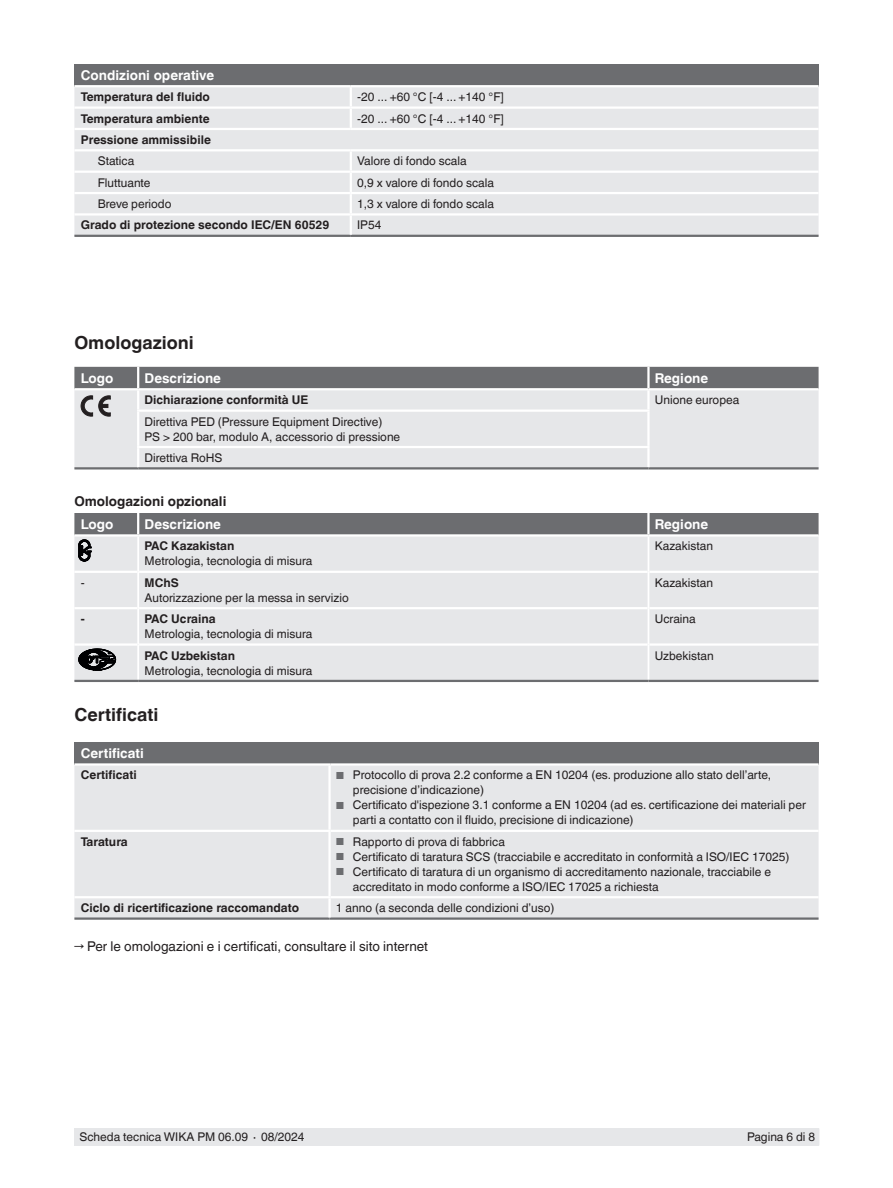
<style>
.page{position:relative;width:893px;height:1188px;background:#fff}
.page>*{position:absolute;margin:0;border:0;box-sizing:border-box;transform-origin:0 0}
.t1{font:700 18px "Helvetica World";color:#231f20}
.t2{font:700 13.5px "Helvetica World";color:#fff}
.t3{font:13.5px "Helvetica World";color:#231f20}
.t4{font:700 13.5px "Helvetica World";color:#231f20}
.t5{font:12px/15px "Helvetica World";color:#231f20}
.t6{font:700 12px "Helvetica World";color:#231f20}
.s1{font-size:10.2px;color:#6c6d70}
</style>
<div class="page">
<div style="left:75px;top:1128px;width:744px;height:17px;background:#e6e7e9"></div>
<div style="left:74px;top:64px;width:745px;height:22px;background:#6c6d70"></div>
<div style="left:74px;top:87px;width:745px;height:148px;background:#e6e7e9"></div>
<hr style="left:74px;top:85px;width:277px;height:2px;background:#fff">
<hr style="left:351px;top:85px;width:468px;height:2px;background:#fff">
<svg style="left:350px;top:87px;width:2px;height:41px"></svg>
<hr style="left:74px;top:106px;width:277px;height:3px;background:#fff">
<hr style="left:351px;top:106px;width:468px;height:3px;background:#fff">
<hr style="left:74px;top:235px;width:277px;height:2px;background:#6c6d70">
<hr style="left:74px;top:128px;width:277px;height:2px;background:#fff">
<hr style="left:351px;top:128px;width:468px;height:2px;background:#fff">
<hr style="left:74px;top:149px;width:277px;height:2px;background:#fff">
<hr style="left:351px;top:149px;width:468px;height:2px;background:#fff">
<hr style="left:350px;top:151px;width:2px;height:20px;background:#fff">
<hr style="left:74px;top:171px;width:277px;height:2px;background:#fff">
<hr style="left:351px;top:171px;width:468px;height:2px;background:#fff">
<hr style="left:74px;top:192px;width:277px;height:2px;background:#fff">
<hr style="left:351px;top:192px;width:468px;height:2px;background:#fff">
<hr style="left:74px;top:213px;width:277px;height:3px;background:#fff">
<hr style="left:351px;top:213px;width:468px;height:3px;background:#fff">
<hr style="left:351px;top:235px;width:468px;height:2px;background:#6c6d70">
<svg style="left:350px;top:173px;width:2px;height:62px"></svg>
<div style="left:74px;top:367px;width:745px;height:21px;background:#6c6d70"></div>
<div style="left:74px;top:390px;width:745px;height:77px;background:#e6e7e9"></div>
<hr style="left:74px;top:467px;width:64px;height:3px;background:#6c6d70">
<hr style="left:648px;top:467px;width:171px;height:3px;background:#6c6d70">
<hr style="left:137px;top:410px;width:513px;height:2px;background:#fff">
<hr style="left:137px;top:446px;width:513px;height:2px;background:#fff">
<hr style="left:647px;top:390px;width:3px;height:20px;background:#fff">
<hr style="left:647px;top:412px;width:3px;height:34px;background:#fff">
<hr style="left:647px;top:448px;width:3px;height:19px;background:#fff">
<hr style="left:137px;top:367px;width:2px;height:21px;background:#fff">
<hr style="left:137px;top:390px;width:2px;height:20px;background:#fff">
<hr style="left:137px;top:412px;width:2px;height:34px;background:#fff">
<svg style="left:137px;top:448px;width:2px;height:19px"></svg>
<hr style="left:138px;top:467px;width:510px;height:3px;background:#6c6d70">
<hr style="left:647px;top:367px;width:3px;height:21px;background:#fff">
<svg style="left:81px;top:396px;width:12px;height:20px"></svg>
<svg style="left:99px;top:396px;width:11px;height:20px"></svg>
<div style="left:74px;top:561px;width:745px;height:119px;background:#e6e7e9"></div>
<hr style="left:139px;top:607px;width:509px;height:2px;background:#fff">
<hr style="left:649px;top:607px;width:170px;height:2px;background:#fff">
<hr style="left:74px;top:607px;width:63px;height:2px;background:#fff">
<hr style="left:74px;top:571px;width:63px;height:2px;background:#fff">
<hr style="left:139px;top:571px;width:509px;height:2px;background:#fff">
<hr style="left:649px;top:571px;width:170px;height:2px;background:#fff">
<hr style="left:74px;top:643px;width:63px;height:3px;background:#fff">
<hr style="left:139px;top:643px;width:509px;height:3px;background:#fff">
<hr style="left:649px;top:643px;width:170px;height:3px;background:#fff">
<hr style="left:137px;top:537px;width:2px;height:35px;background:#fff">
<hr style="left:648px;top:537px;width:1px;height:35px;background:#fff">
<hr style="left:137px;top:572px;width:2px;height:36px;background:#fff">
<hr style="left:648px;top:572px;width:1px;height:36px;background:#fff">
<hr style="left:137px;top:608px;width:2px;height:37px;background:#fff">
<hr style="left:648px;top:608px;width:1px;height:37px;background:#fff">
<hr style="left:137px;top:645px;width:2px;height:35px;background:#fff">
<hr style="left:648px;top:645px;width:1px;height:35px;background:#fff">
<hr style="left:74px;top:680px;width:64px;height:2px;background:#6c6d70">
<hr style="left:138px;top:680px;width:510px;height:2px;background:#6c6d70">
<hr style="left:648px;top:680px;width:171px;height:2px;background:#6c6d70">
<div style="left:74px;top:742px;width:745px;height:22px;background:#6c6d70"></div>
<div style="left:74px;top:766px;width:745px;height:151px;background:#e6e7e9"></div>
<hr style="left:74px;top:763px;width:257px;height:3px;background:#fff">
<hr style="left:331px;top:763px;width:488px;height:3px;background:#fff">
<hr style="left:328px;top:766px;width:3px;height:64px;background:#fff">
<hr style="left:74px;top:917px;width:256px;height:3px;background:#6c6d70">
<hr style="left:330px;top:917px;width:489px;height:3px;background:#6c6d70">
<hr style="left:74px;top:830px;width:257px;height:2px;background:#fff">
<hr style="left:74px;top:896px;width:257px;height:2px;background:#fff">
<hr style="left:328px;top:832px;width:3px;height:64px;background:#fff">
<hr style="left:331px;top:830px;width:488px;height:2px;background:#fff">
<hr style="left:331px;top:896px;width:488px;height:2px;background:#fff">
<hr style="left:328px;top:898px;width:3px;height:19px;background:#fff">
<svg style="left:74px;top:513px;width:745px;height:48px;background:#b0b1b3"></svg>
<svg style="left:79px;top:649px;width:37px;height:21px"></svg>
<p class="t2" style="left:81px;top:67px;width:135px">Condizioni operative</p>
<p class="t6" style="left:81px;top:90px;width:131px">Temperatura del fluido</p>
<p class="t5" style="left:357px;top:90px;width:148px">-20 ... +60 °C [-4 ... +140 °F]</p>
<p class="t6" style="left:81px;top:111px;width:130px">Temperatura ambiente</p>
<p class="t5" style="left:357px;top:111px;width:148px">-20 ... +60 °C [-4 ... +140 °F]</p>
<p class="t6" style="left:81px;top:133px;width:132px">Pressione ammissibile</p>
<p class="t5" style="left:98px;top:154px;width:38px">Statica</p>
<p class="t5" style="left:357px;top:154px;width:111px">Valore di fondo scala</p>
<p class="t5" style="left:98px;top:175px;width:54px">Fluttuante</p>
<p class="t5" style="left:357px;top:175px;width:138px">0,9 x valore di fondo scala</p>
<p class="t5" style="left:98px;top:196px;width:75px">Breve periodo</p>
<p class="t5" style="left:357px;top:196px;width:138px">1,3 x valore di fondo scala</p>
<p class="t6" style="left:81px;top:218px;width:250px">Grado di protezione secondo IEC/EN 60529</p>
<p class="t5" style="left:357px;top:218px;width:26px">IP54</p>
<h1 class="t1" style="left:74px;top:332px;width:121px">Omologazioni</h1>
<p class="t2" style="left:81px;top:370px;width:34px">Logo</p>
<p class="t2" style="left:145px;top:370px;width:78px">Descrizione</p>
<p class="t2" style="left:655px;top:370px;width:55px">Regione</p>
<p class="t6" style="left:145px;top:393px;width:165px">Dichiarazione conformità UE</p>
<p class="t5" style="left:655px;top:393px;width:86px">Unione europea</p>
<p class="t5" style="left:145px;top:414px;width:257px">Direttiva PED (Pressure Equipment Directive)<br>PS &gt; 200 bar, modulo A, accessorio di pressione</p>
<p class="t5" style="left:145px;top:450px;width:79px">Direttiva RoHS</p>
<p class="t4" style="left:74px;top:493px;width:154px">Omologazioni opzionali</p>
<p class="t2" style="left:81px;top:517px;width:34px">Logo</p>
<p class="t2" style="left:145px;top:517px;width:78px">Descrizione</p>
<p class="t2" style="left:655px;top:517px;width:55px">Regione</p>
<p class="t6" style="left:145px;top:539px;width:91px">PAC Kazakistan</p>
<p class="t5" style="left:145px;top:554px;width:169px">Metrologia, tecnologia di misura</p>
<p class="t5" style="left:655px;top:539px;width:60px">Kazakistan</p>
<p class="t5" style="left:81px;top:575px;width:5px">-</p>
<p class="t6" style="left:145px;top:576px;width:36px">MChS</p>
<p class="t5" style="left:145px;top:590px;width:206px">Autorizzazione per la messa in servizio</p>
<p class="t5" style="left:655px;top:575px;width:60px">Kazakistan</p>
<p class="t6" style="left:81px;top:612px;width:5px">-</p>
<p class="t6" style="left:145px;top:612px;width:73px">PAC Ucraina</p>
<p class="t5" style="left:145px;top:627px;width:169px">Metrologia, tecnologia di misura</p>
<p class="t5" style="left:655px;top:612px;width:42px">Ucraina</p>
<p class="t6" style="left:145px;top:648px;width:92px">PAC Uzbekistan</p>
<p class="t5" style="left:145px;top:663px;width:169px">Metrologia, tecnologia di misura</p>
<p class="t5" style="left:655px;top:648px;width:60px">Uzbekistan</p>
<h1 class="t1" style="left:74px;top:704px;width:86px">Certificati</h1>
<p class="t2" style="left:81px;top:746px;width:65px">Certificati</p>
<p class="t6" style="left:81px;top:768px;width:58px">Certificati</p>
<p class="t5" style="left:353px;top:768px;width:420px;text-indent:-17px"><span class="s1">■</span> Protocollo di prova 2.2 conforme a EN 10204 (es. produzione allo stato dell’arte, precisione d’indicazione)</p>
<p class="t5" style="left:353px;top:798px;width:455px;text-indent:-17px"><span class="s1">■</span> Certificato d'ispezione 3.1 conforme a EN 10204 (ad es. certificazione dei materiali per parti a contatto con il fluido, precisione di indicazione)</p>
<p class="t6" style="left:81px;top:835px;width:49px">Taratura</p>
<p class="t5" style="left:336px;top:834px;width:170px"><span class="s1">■</span> Rapporto di prova di fabbrica</p>
<p class="t5" style="left:336px;top:849px;width:455px"><span class="s1">■</span> Certificato di taratura SCS (tracciabile e accreditato in conformità a ISO/IEC 17025)</p>
<p class="t5" style="left:353px;top:864px;width:420px;text-indent:-17px"><span class="s1">■</span> Certificato di taratura di un organismo di accreditamento nazionale, tracciabile e accreditato in modo conforme a ISO/IEC 17025 a richiesta</p>
<p class="t6" style="left:81px;top:901px;width:220px">Ciclo di ricertificazione raccomandato</p>
<p class="t5" style="left:336px;top:901px;width:220px">1 anno (a seconda delle condizioni d’uso)</p>
<p class="t3" style="left:74px;top:939px;width:355px">→ Per le omologazioni e i certificati, consultare il sito internet</p>
<p class="t5" style="left:80px;top:1130px;width:226px">Scheda tecnica WIKA PM 06.09 ∙ 08/2024</p>
<p class="t5" style="left:747px;top:1130px;width:70px">Pagina 6 di 8</p>
</div>
